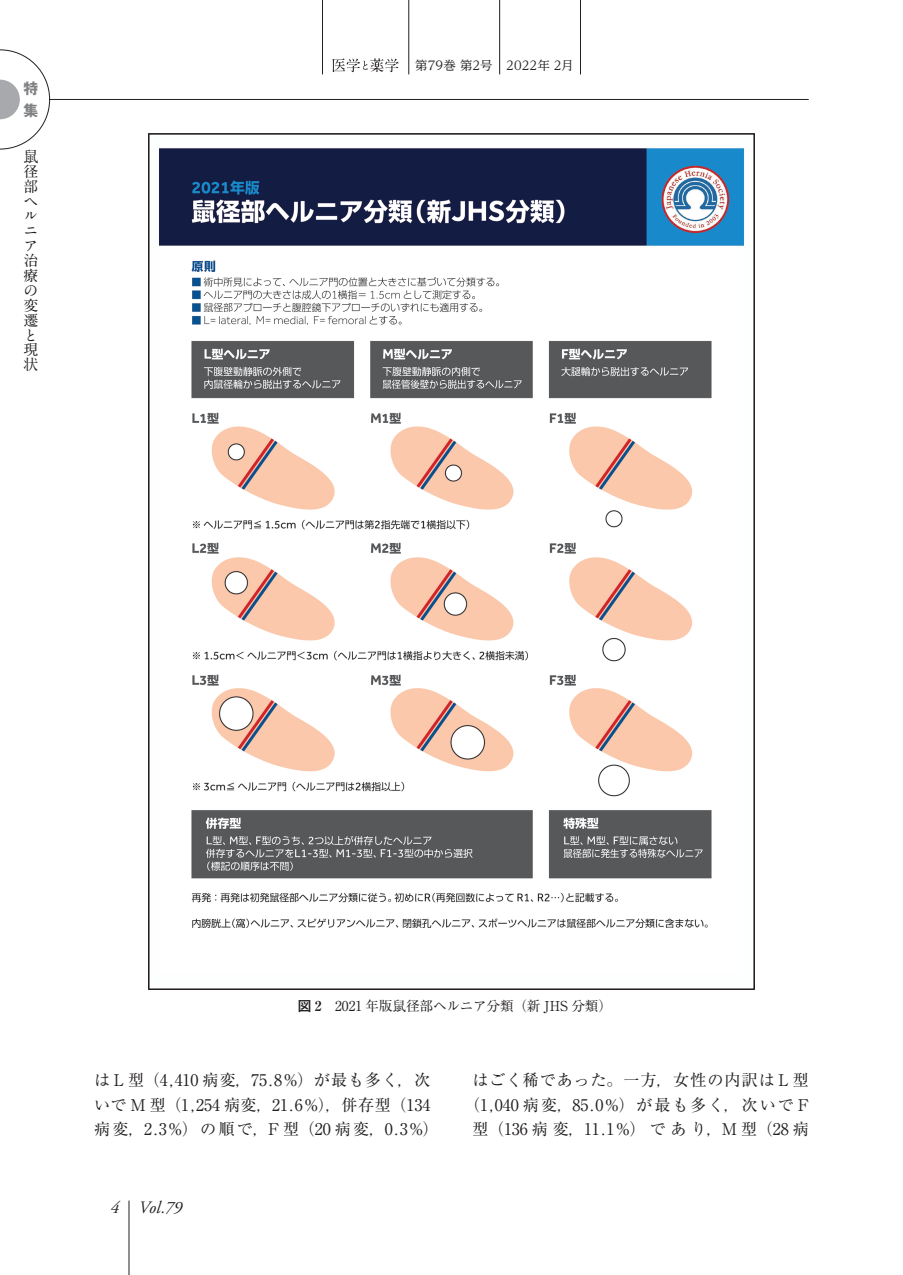
<style>
.page{position:relative;width:903px;height:1275px;background:#fff}
.page>*{position:absolute;margin:0;border:0;box-sizing:border-box;transform-origin:0 0}
.t1{font:italic 17.32px "Adobe Garamond Pro";color:#231f20}
.本文{font:16.1px/24.7px "Ryumin Pr 6 N";letter-spacing:.03em;color:#231f20}
.本文-2{font:16.1px/24.7px "Ryumin Pr 6 N";letter-spacing:.05em;color:#231f20;text-align:center}
.t2{font:700 14.88px/14.9px "A1 Mincho Std";color:#231f20}
.t3{font:700 14.88px/22.4px "Gothic MB101 Pr 6 N";color:#808285}
.図表_タイトル{font:13.65px "Ryumin Pr 6 N";letter-spacing:-.01em;color:#231f20}
.t4{font:12.42px "UD Reimin Pro";letter-spacing:.01em;color:#231f20}
.s1{font-family:"Hira Kaku Pro W6"}
.s2{font-weight:700}
</style>
<div class="page">
<svg style="left:0;top:49px;width:809px;height:101px"></svg>
<svg style="left:0;top:80px;width:20px;height:39px"></svg>
<hr style="left:322px;top:0;width:1px;height:74px;background:#231f20">
<hr style="left:408px;top:0;width:1px;height:74px;background:#231f20">
<hr style="left:499px;top:0;width:1px;height:74px;background:#231f20">
<hr style="left:580px;top:0;width:1px;height:74px;background:#231f20">
<svg style="left:333px;top:58px;width:66px;height:14px"></svg>
<hr style="left:129px;top:1200px;width:1px;height:75px;background:#231f20">
<img style="left:149px;top:134px;width:605px;height:855px">
<p class="t3" style="left:24px;top:76px;width:16px">特集</p>
<p class="t2" style="left:24px;top:147px;width:16px">鼠径部ヘルニア治療の変遷と現状</p>
<p class="t4" style="left:415px;top:56px;width:79px">第79巻 第2号</p>
<p class="t4" style="left:506px;top:56px;width:69px">2022年 2月</p>
<p class="図表_タイトル" style="left:298px;top:995px;width:316px"><span class="s1">図</span> <span class="s2">2</span>　2021 年版鼠径部ヘルニア分類（新 JHS 分類）</p>
<p class="本文" style="left:94px;top:1067px;width:346px">は L 型（4,410 病変，75.8%）が最も多く，次いで M 型（1,254 病変，21.6%），併存型（134病変，2.3%）の順で，F 型（20 病変，0.3%）</p>
<p class="本文-2" style="left:464px;top:1067px;width:346px">はごく稀であった。一方，女性の内訳は L 型（1,040 病変，85.0%）が最も多く，次いで F型（136 病変，11.1%）であり，M 型（28 病</p>
<p class="t1" style="left:110px;top:1197px;width:10px">4</p>
<p class="t1" style="left:139px;top:1197px;width:45px">Vol.79</p>
</div>
